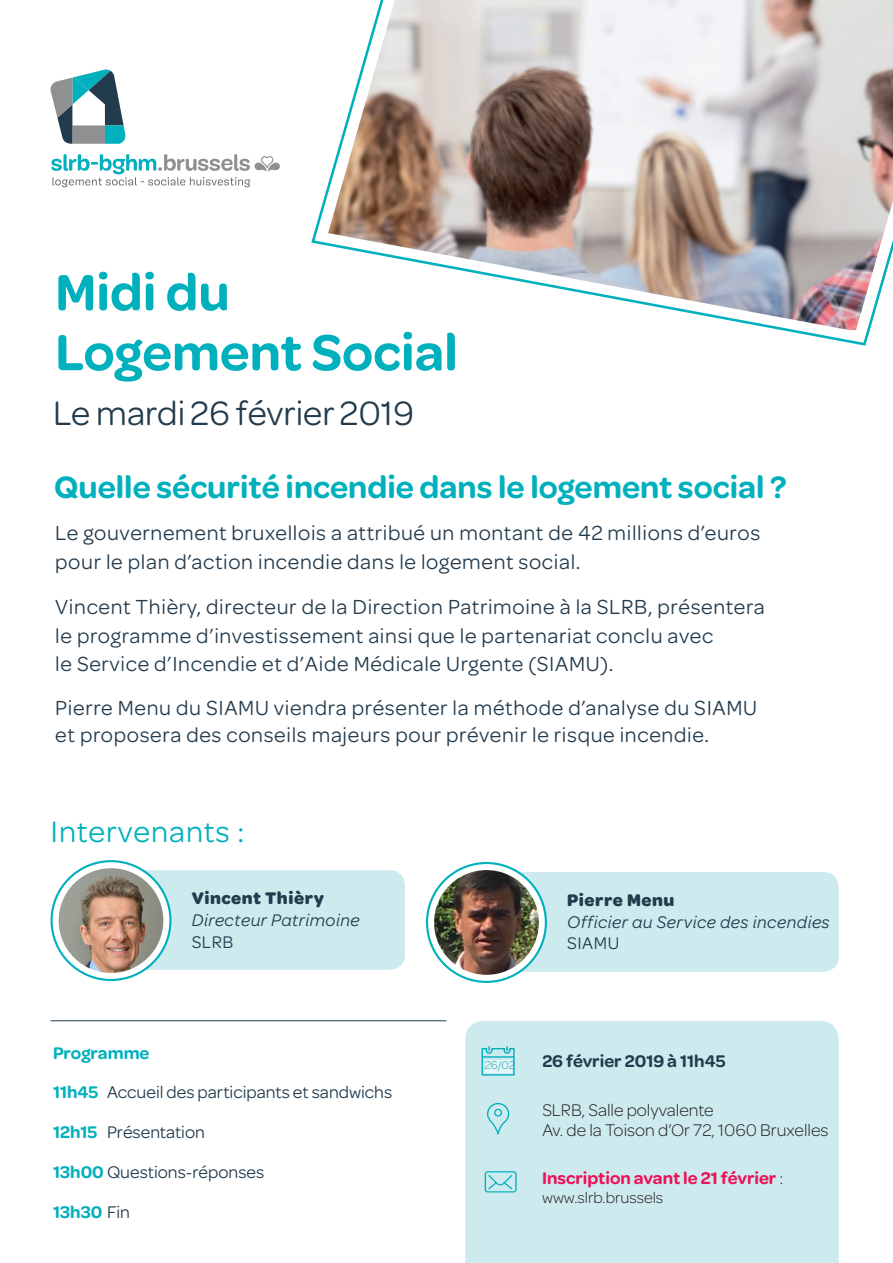
<style>
.page{position:relative;width:893px;height:1263px;background:#fff}
.page>*{position:absolute;margin:0;border:0;box-sizing:border-box;transform-origin:0 0}
.t1{font:600 54px "Omnes";color:#00b0bc}
.t2{font:36px "Omnes";color:#223b4d}
.t3{font:600 33px "Omnes";color:#00b0bc}
.t4{font:31.5px "Omnes";letter-spacing:.03em;color:#00b0bc}
.t5{font:21.75px/28.5px "Omnes";letter-spacing:.03em;color:#223b4d}
.t6{font:18px "Omnes";color:#223b4d}
.t7{font:300 18px "Omnes";color:#231f20}
.t8{font:italic 18px "Omnes";letter-spacing:.03em;color:#223b4d}
.t9{font:600 18px "Omnes";color:#ed1156}
.t10{font:700 18px "Omnes";letter-spacing:.03em;color:#223b4d}
.t11{font:600 18px "Omnes";color:#223b4d}
.t12{font:600 18px "Omnes";color:#00b0bc}
.t13{font:300 16.5px "Omnes";color:#231f20}
.t14{font:300 12px "Omnes";color:#1ba9b5}
.s1{font-weight:600;color:#00b0bc}
.s2{font-weight:400;color:#223b4d}
.s3{font-weight:300;color:#231f20}
</style>
<div class="page">
<div style="left:465px;top:1021px;width:374px;height:242px;background:#cdeaee"></div>
<img style="left:328px;top:0;width:565px;height:330px">
<hr style="left:51px;top:1020px;width:395px;height:1px;background:#223b4d">
<svg style="left:51px;top:154px;width:229px;height:33px"></svg>
<svg style="left:50px;top:69px;width:76px;height:75px"></svg>
<svg style="left:481px;top:1045px;width:34px;height:31px"></svg>
<div style="left:485px;top:1060px;width:27px;height:12px;background:#e5f4f6"></div>
<svg style="left:486px;top:1102px;width:24px;height:33px"></svg>
<svg style="left:485px;top:1171px;width:32px;height:21px"></svg>
<div style="left:85px;top:870px;width:320px;height:100px;background:#cdeaee;border-radius:15px"></div>
<svg style="left:52px;top:861px;width:118px;height:119px"></svg>
<div style="left:51px;top:860px;width:120px;height:121px;border:2px solid #00b0bc;border-radius:50%"></div>
<img style="left:59px;top:868px;width:104px;height:105px;border-radius:52px">
<div style="left:460px;top:872px;width:379px;height:100px;background:#cdeaee;border-radius:15px"></div>
<svg style="left:427px;top:863px;width:119px;height:119px"></svg>
<div style="left:426px;top:862px;width:121px;height:121px;border:2px solid #00b0bc;border-radius:50%"></div>
<img style="left:434px;top:870px;width:105px;height:105px;border-radius:52px">
<p class="t1" style="left:55px;top:254px;width:176px">Midi du</p>
<p class="t1" style="left:55px;top:314px;width:404px">Logement Social</p>
<p class="t2" style="left:53px;top:389px;width:363px">Le mardi 26 février 2019</p>
<p class="t3" style="left:54px;top:464px;width:734px">Quelle sécurité incendie dans le logement social ?</p>
<p class="t5" style="left:55px;top:517px;width:706px">Le gouvernement bruxellois a attribué un montant de 42 millions d’euros pour le plan d’action incendie dans le logement social.</p>
<p class="t5" style="left:55px;top:591px;width:711px">Vincent Thièry, directeur de la Direction Patrimoine à la SLRB, présentera le programme d’investissement ainsi que le partenariat conclu avec<br>le Service d’Incendie et d’Aide Médicale Urgente (SIAMU).</p>
<p class="t5" style="left:55px;top:693px;width:703px;line-height:27px">Pierre Menu du SIAMU viendra présenter la méthode d’analyse du SIAMU et proposera des conseils majeurs pour prévenir le risque incendie.</p>
<p class="t4" style="left:51px;top:811px;width:196px">Intervenants :</p>
<p class="t10" style="left:192px;top:884px;width:134px">Vincent Thièry</p>
<p class="t8" style="left:192px;top:908px;width:169px">Directeur Patrimoine</p>
<p class="t6" style="left:192px;top:929px;width:43px">SLRB</p>
<p class="t12" style="left:53px;top:1040px;width:98px">Programme</p>
<p class="t6" style="left:53px;top:1080px;width:341px"><span class="s1">11h45</span> Accueil des participants et sandwichs</p>
<p class="t6" style="left:53px;top:1120px;width:153px"><span class="s1">12h15</span> Présentation</p>
<p class="t6" style="left:53px;top:1160px;width:213px"><span class="s1">13h00</span> Questions-réponses</p>
<p class="t12" style="left:53px;top:1199px;width:78px">13h30 <span class="s2">Fin</span></p>
<p class="t10" style="left:567px;top:886px;width:109px">Pierre Menu</p>
<p class="t8" style="left:567px;top:909px;width:264px">Officier au Service des incendies</p>
<p class="t6" style="left:567px;top:931px;width:54px">SIAMU</p>
<p class="t14" style="left:485px;top:1057px;width:32px">26/02</p>
<p class="t11" style="left:542px;top:1048px;width:185px">26 février 2019 à 11h45</p>
<p class="t7" style="left:542px;top:1098px;width:173px">SLRB, Salle polyvalente</p>
<p class="t7" style="left:542px;top:1118px;width:288px">Av. de la Toison d’Or 72, 1060 Bruxelles</p>
<p class="t9" style="left:542px;top:1165px;width:243px">Inscription avant le 21 février <span class="s3">:</span></p>
<p class="t13" style="left:542px;top:1187px;width:123px">www.slrb.brussels</p>
</div>
